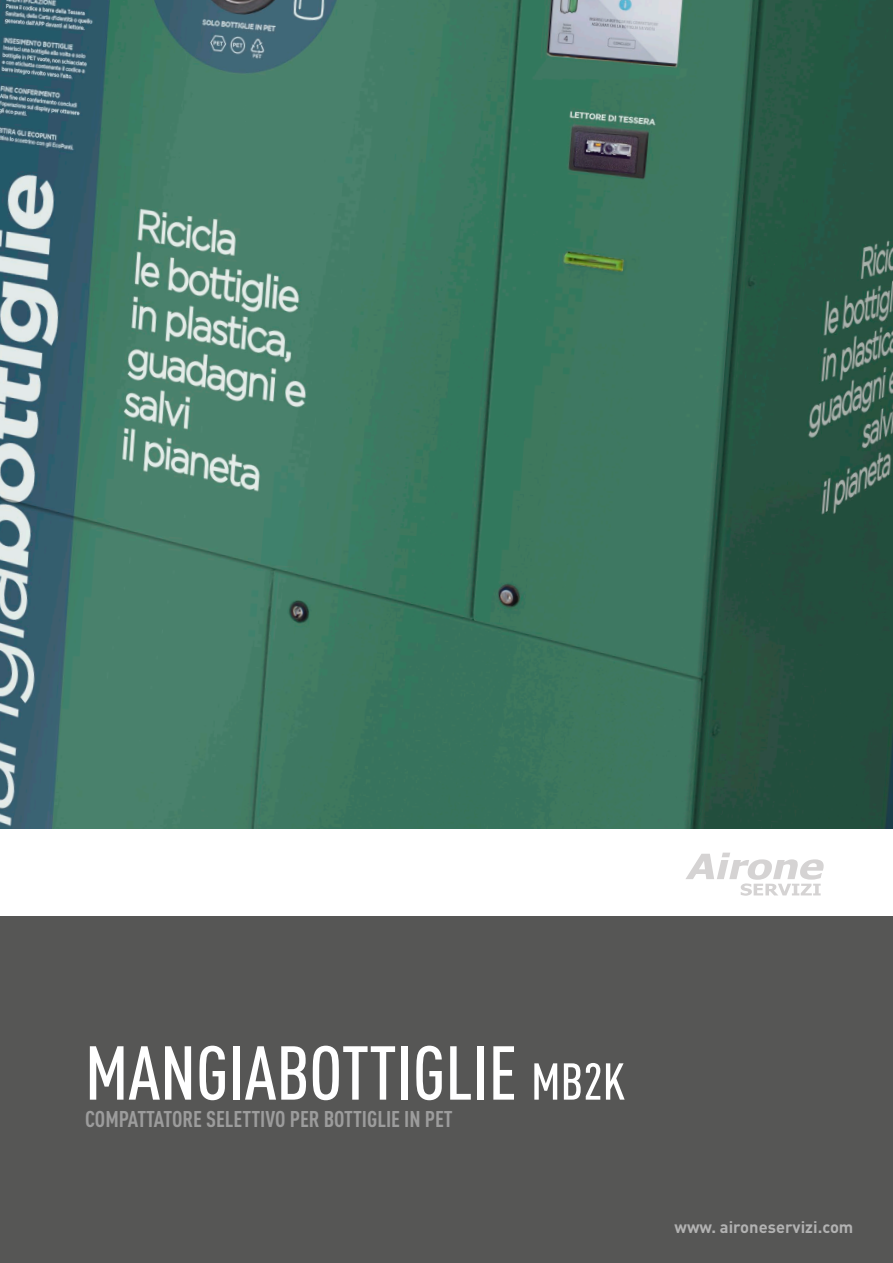
<style>
.page{position:relative;width:893px;height:1263px;background:#fff}
.page>*{position:absolute;margin:0;border:0;box-sizing:border-box;transform-origin:0 0}
.t1{font:500 75px "DIN Cond";color:#fff}
.t2{font:700 22.5px "DIN Cond";color:#9c9c9c}
.t3{font:700 16.5px "DIN";color:#b2b2b2}
.s1{font-size:51px}
</style>
<div class="page">
<div style="left:0;top:916px;width:893px;height:347px;background:#565655"></div>
<img style="left:0;top:0;width:893px;height:828px">
<svg style="left:686px;top:853px;width:138px;height:43px"></svg>
<h1 class="t1" style="left:85px;top:1028px;width:541px">MANGIABOTTIGLIE <span class="s1">MB2K</span></h1>
<p class="t2" style="left:85px;top:1105px;width:369px">COMPATTATORE SELETTIVO PER BOTTIGLIE IN PET</p>
<p class="t3" style="left:674px;top:1216px;width:180px">www. aironeservizi.com</p>
</div>
